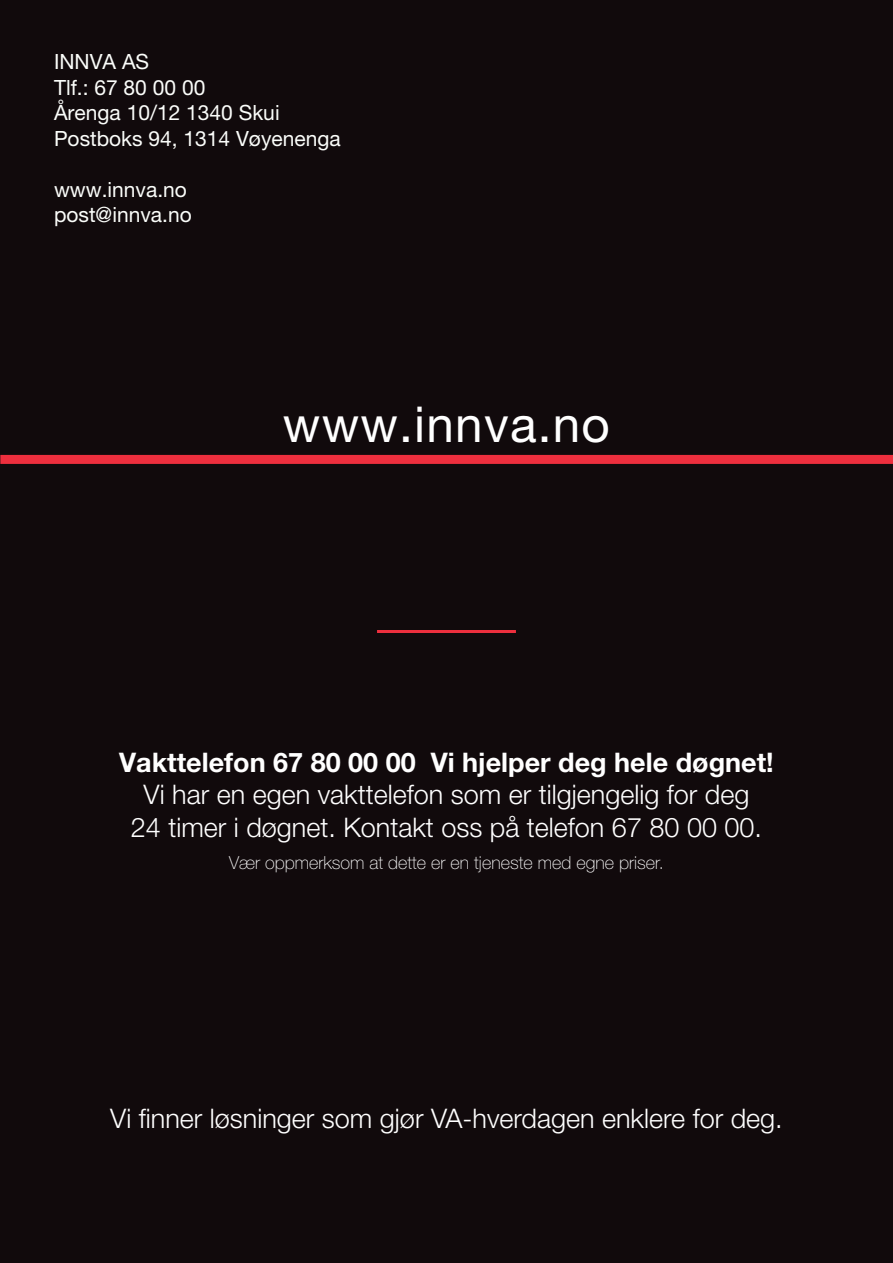
<style>
.page{position:relative;width:893px;height:1263px;background:#110a0c}
.page>*{position:absolute;margin:0;border:0;box-sizing:border-box;transform-origin:0 0}
.t1{font:49.5px "Helvetica Neue LT Pro";letter-spacing:.025em;color:#fff}
.t2{font:300 27px "Helvetica Neue LT Pro";color:#fff}
.Heading_A4__forside{font:700 27px "Helvetica Neue LT Pro";color:#fff}
.t3{font:21px "Helvetica Neue LT Pro";color:#fbfdfa}
.Heading_A4__forside-2{font:100 18px "Helvetica Neue LT Pro";color:#fff}
</style>
<div class="page">
<div style="left:0;top:455px;width:893px;height:9px;background:#ee2f3e"></div>
<hr style="left:377px;top:630px;width:139px;height:3px;background:#ee2f3e">
<p class="t3" style="left:54px;top:49px;width:97px">INNVA AS</p>
<p class="t3" style="left:54px;top:75px;width:153px">Tlf.: 67 80 00 00</p>
<p class="t3" style="left:54px;top:100px;width:227px">Årenga 10/12 1340 Skui</p>
<p class="t3" style="left:54px;top:125px;width:288px">Postboks 94, 1314 Vøyenenga</p>
<p class="t3" style="left:54px;top:176px;width:134px">www.innva.no</p>
<p class="t3" style="left:54px;top:202px;width:139px">post@innva.no</p>
<p class="t1" style="left:283px;top:395px;width:328px">www.innva.no</p>
<p class="Heading_A4__forside" style="left:119px;top:746px;width:656px">Vakttelefon 67 80 00 00 Vi hjelper deg hele døgnet!</p>
<p class="t2" style="left:144px;top:778px;width:607px">Vi har en egen vakttelefon som er tilgjengelig for deg</p>
<p class="t2" style="left:131px;top:811px;width:633px">24 timer i døgnet. Kontakt oss på telefon 67 80 00 00.</p>
<p class="Heading_A4__forside-2" style="left:229px;top:852px;width:436px">Vær oppmerksom at dette er en tjeneste med egne priser.</p>
<p class="t2" style="left:110px;top:1102px;width:674px">Vi finner løsninger som gjør VA-hverdagen enklere for deg.</p>
</div>
